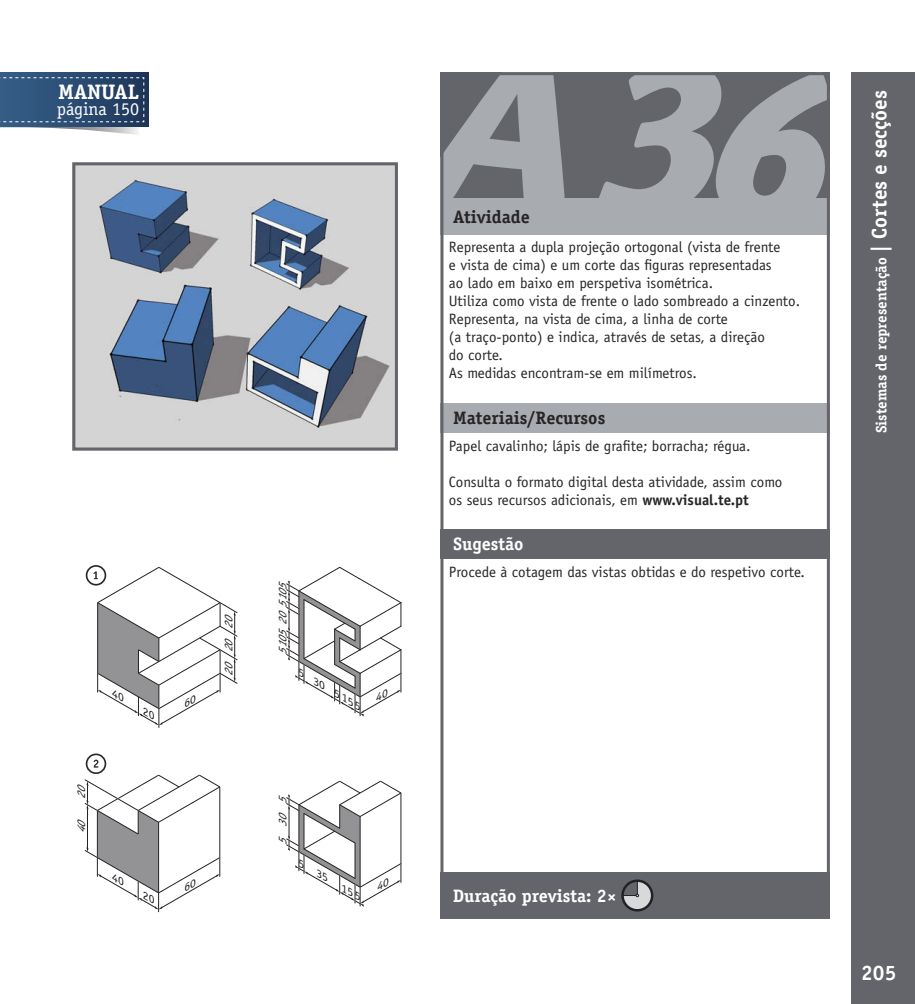
<style>
.page{position:relative;width:915px;height:1004px;background:#fff}
.page>*{position:absolute;margin:0;border:0;box-sizing:border-box;transform-origin:0 0}
.t1{font:700 21px "Officina Serif Std";color:#fff}
.t2{font:700 18px "Officina Serif Std";color:#272425}
.t3{font:700 18px "Officina Serif Std";color:#fff}
.t4{font:18px "Officina Serif Std";color:#fff}
.t5{font:15px/18px "Officina Sans Std";color:#272425}
.t6{font:700 15px "Officina Serif Std";color:#fff}
.t7{font:italic 11.7px "Officina Sans Std";color:#1f1e21}
.t8{font:italic 10.05px "Officina Sans Std";color:#1f1e21;scale:1.33 1}
.s1{font-weight:700}
.s2{font-size:21px}
</style>
<div class="page">
<div style="left:850px;top:72px;width:64px;height:931px;background:#63656a"></div>
<div style="left:86px;top:565px;width:20px;height:20px;border:2px solid #272a2b;border-radius:50%"></div>
<div style="left:86px;top:753px;width:20px;height:21px;border:2px solid #272a2b;border-radius:50%"></div>
<svg style="left:94px;top:759px;width:4px;height:8px"></svg>
<img style="left:76px;top:166px;width:318px;height:280px">
<div style="left:72px;top:162px;width:326px;height:288px;border:3px solid #63656a"></div>
<div style="left:440px;top:872px;width:389px;height:46px;background:#63656a"></div>
<svg style="left:624px;top:882px;width:28px;height:28px"></svg>
<div style="left:621px;top:879px;width:32px;height:32px;border:2px solid #212225;border-radius:50%"></div>
<div style="left:440px;top:198px;width:389px;height:36px;background:#a8abb0"></div>
<div style="left:440px;top:403px;width:389px;height:29px;background:#a8abb0"></div>
<div style="left:440px;top:529px;width:389px;height:29px;background:#63656a"></div>
<div style="left:440px;top:72px;width:389px;height:846px;border:3px solid #63656a"></div>
<img style="left:16px;top:126px;width:123px;height:9px">
<svg style="left:0;top:72px;width:148px;height:54px;background:#2c4b70"></svg>
<svg style="left:0;top:77px;width:144px;height:45px;background:#2f4f75"></svg>
<svg style="left:286px;top:566px;width:116px;height:150px"></svg>
<svg style="left:286px;top:780px;width:116px;height:126px"></svg>
<svg style="left:93px;top:566px;width:144px;height:161px"></svg>
<svg style="left:84px;top:774px;width:137px;height:137px"></svg>
<svg style="left:440px;top:72px;width:390px;height:157px"></svg>
<h1 class="t1" style="left:58px;top:78px;width:82px">MANUAL</h1>
<p class="t4" style="left:57px;top:98px;width:84px">página 150</p>
<p class="t7" style="left:74px;top:798px;width:21px;rotate:-90deg">20</p>
<p class="t7" style="left:74px;top:833px;width:21px;rotate:-90deg">40</p>
<p class="t7" style="left:221px;top:676px;width:68px;rotate:-90deg">20 20 20</p>
<p class="t7" style="left:276px;top:607px;width:33px;rotate:-90deg">5 5</p>
<p class="t7" style="left:276px;top:648px;width:67px;rotate:-90deg">10 20 10</p>
<p class="t7" style="left:276px;top:654px;width:33px;rotate:-90deg">5 5</p>
<p class="t7" style="left:276px;top:845px;width:56px;rotate:-90deg">5 30 5</p>
<p class="t8" style="left:339px;top:688px;width:24px;rotate:30deg">5155</p>
<p class="t2" style="left:453px;top:205px;width:78px">Atividade</p>
<p class="t5" style="left:449px;top:238px;width:352px">Representa a dupla projeção ortogonal (vista de frente<br>e vista de cima) e um corte das figuras representadas<br>ao lado em baixo em perspetiva isométrica.<br>Utiliza como vista de frente o lado sombreado a cinzento.<br>Representa, na vista de cima, a linha de corte<br>(a traço-ponto) e indica, através de setas, a direção<br>do corte.<br>As medidas encontram-se em milímetros.</p>
<p class="t2" style="left:453px;top:407px;width:153px">Materiais/Recursos</p>
<p class="t5" style="left:449px;top:436px;width:303px">Papel cavalinho; lápis de grafite; borracha; régua.</p>
<p class="t5" style="left:449px;top:472px;width:335px">Consulta o formato digital desta atividade, assim como os seus recursos adicionais, em <span class="s1">www.visual.te.pt</span></p>
<p class="t3" style="left:453px;top:533px;width:72px">Sugestão</p>
<p class="t5" style="left:449px;top:562px;width:357px">Procede à cotagem das vistas obtidas e do respetivo corte.</p>
<p class="t6" style="left:871px;top:433px;width:344px;rotate:-90deg">Sistemas de representação <span class="s2">| Cortes e secções</span></p>
<p class="t3" style="left:453px;top:884px;width:165px">Duração prevista: 2×</p>
<h1 class="t1" style="left:861px;top:959px;width:37px">205</h1>
</div>
